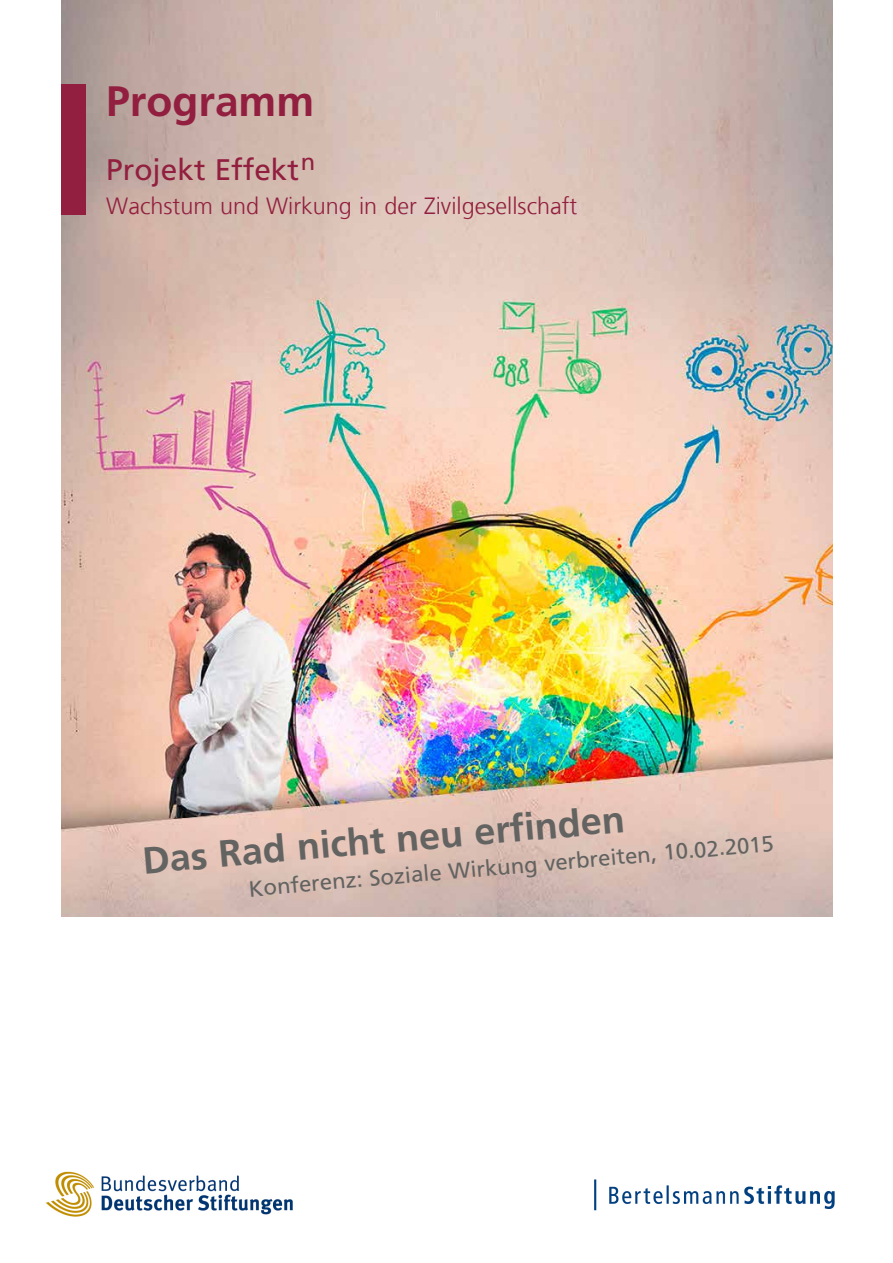
<style>
.page{position:relative;width:893px;height:1263px;background:#fff}
.page>*{position:absolute;margin:0;border:0;box-sizing:border-box;transform-origin:0 0}
.t1{font:700 42.45px "Frutiger LT Com";color:#921f3f}
.t2{font:700 37.65px "Frutiger LT Com";color:#636362}
.t3{font:29.7px "Frutiger LT Com";color:#921f3f}
.t4{font:300 23.4px "Frutiger LT Com";color:#921f3f}
.t5{font:22.05px "Frutiger LT Com";color:#636362}
</style>
<div class="page">
<img style="left:61px;top:0;width:772px;height:917px">
<div style="left:61px;top:84px;width:24px;height:130px;background:#921f3f"></div>
<img style="left:46px;top:1171px;width:247px;height:46px">
<img style="left:594px;top:1179px;width:241px;height:32px">
<h1 class="t1" style="left:106px;top:76px;width:209px">Programm</h1>
<h3 class="t3" style="left:106px;top:152px;width:210px">Projekt Effekt<sup>n</sup></h3>
<p class="t4" style="left:106px;top:193px;width:473px">Wachstum und Wirkung in der Zivilgesellschaft</p>
<h2 class="t2" style="left:141px;top:839px;width:485px;rotate:-5deg">Das Rad nicht neu erfinden</h2>
<p class="t5" style="left:248px;top:876px;width:528px;rotate:-5deg">Konferenz: Soziale Wirkung verbreiten, 10.02.2015</p>
</div>
